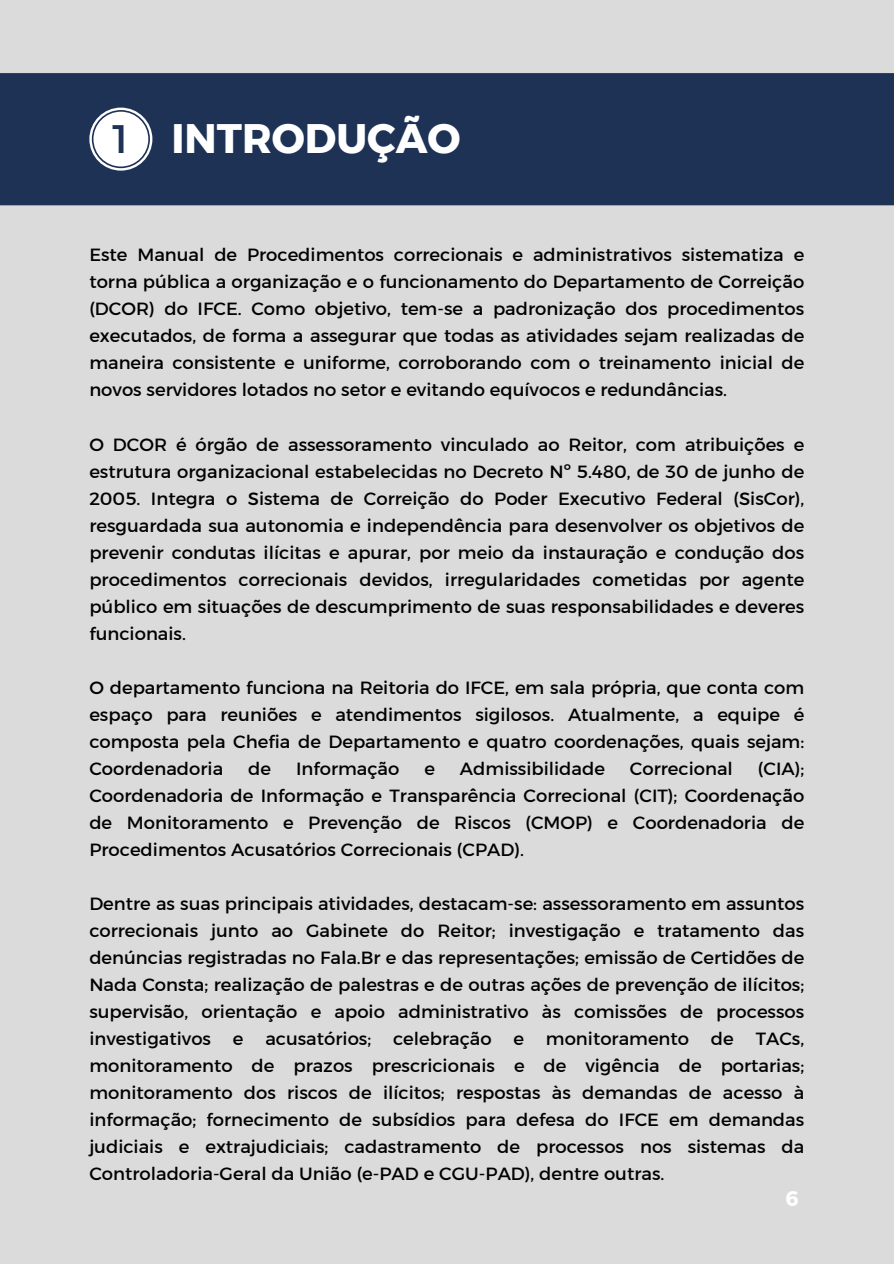
<style>
.page{position:relative;width:894px;height:1264px;background:#fff}
.page>*{position:absolute;margin:0;border:0;box-sizing:border-box;transform-origin:0 0}
.t1{font:41.1px "Kief Montaser Bold";color:#fff}
.t2{font:40.5px "Kief Montaser Regular";color:#1e3256}
.t3{font:21px "Kief Montaser Bold";color:#fff}
.t4{font:18px/27px "Kief Montaser Regular";color:#010101;text-align:justify}
</style>
<div class="page">
<div style="left:0;top:0;width:893px;height:1263px;background:#dbdbdb"></div>
<div style="left:0;top:73px;width:893px;height:132px;background:#1e3256"></div>
<svg style="left:89px;top:108px;width:63px;height:63px"></svg>
<div style="left:93px;top:112px;width:55px;height:54px;background:#fff;border-radius:50%"></div>
<p class="t2" style="left:112px;top:113px;width:17px">1</p>
<p class="t1" style="left:171px;top:113px;width:291px">INTRODUÇÃO</p>
<p class="t4" style="left:89px;top:241px;width:716px">Este Manual de Procedimentos correcionais e administrativos sistematiza e torna pública a organização e o funcionamento do Departamento de Correição (DCOR) do IFCE. Como objetivo, tem-se a padronização dos procedimentos executados, de forma a assegurar que todas as atividades sejam realizadas de maneira consistente e uniforme, corroborando com o treinamento inicial de novos servidores lotados no setor e evitando equívocos e redundâncias.</p>
<p class="t4" style="left:89px;top:430px;width:716px">O DCOR é órgão de assessoramento vinculado ao Reitor, com atribuições e estrutura organizacional estabelecidas no Decreto Nº 5.480, de 30 de junho de 2005. Integra o Sistema de Correição do Poder Executivo Federal (SisCor), resguardada sua autonomia e independência para desenvolver os objetivos de prevenir condutas ilícitas e apurar, por meio da instauração e condução dos procedimentos correcionais devidos, irregularidades cometidas por agente público em situações de descumprimento de suas responsabilidades e deveres funcionais.</p>
<h1 class="t4" style="left:89px;top:673px;width:716px">O departamento funciona na Reitoria do IFCE, em sala própria, que conta com espaço para reuniões e atendimentos sigilosos. Atualmente, a equipe é composta pela Chefia de Departamento e quatro coordenações, quais sejam:<br>Coordenadoria</h1>
<h1 class="t4" style="left:248px;top:754px;width:24px">de</h1>
<h1 class="t4" style="left:296px;top:754px;width:105px">Informação</h1>
<h1 class="t4" style="left:424px;top:754px;width:12px">e</h1>
<h1 class="t4" style="left:460px;top:754px;width:146px">Admissibilidade</h1>
<h1 class="t4" style="left:629px;top:754px;width:104px">Correcional</h1>
<h1 class="t4" style="left:89px;top:754px;width:716px;text-indent:668px">(CIA); Coordenadoria de Informação e Transparência Correcional (CIT); Coordenação de Monitoramento e Prevenção de Riscos (CMOP) e Coordenadoria de Procedimentos Acusatórios Correcionais (CPAD).</h1>
<p class="t4" style="left:89px;top:889px;width:716px">Dentre as suas principais atividades, destacam-se: assessoramento em assuntos correcionais junto ao Gabinete do Reitor; investigação e tratamento das denúncias registradas no Fala.Br e das representações; emissão de Certidões de Nada Consta; realização de palestras e de outras ações de prevenção de ilícitos; supervisão, orientação e apoio administrativo às comissões de processos investigativos e acusatórios; celebração e monitoramento de TACs, monitoramento de prazos prescricionais e de vigência de portarias; monitoramento dos riscos de ilícitos; respostas às demandas de acesso à informação; fornecimento de subsídios para defesa do IFCE em demandas judiciais e extrajudiciais; cadastramento de processos nos sistemas da Controladoria-Geral da União (e-PAD e CGU-PAD), dentre outras.</p>
<p class="t3" style="left:785px;top:1185px;width:15px">6</p>
</div>
